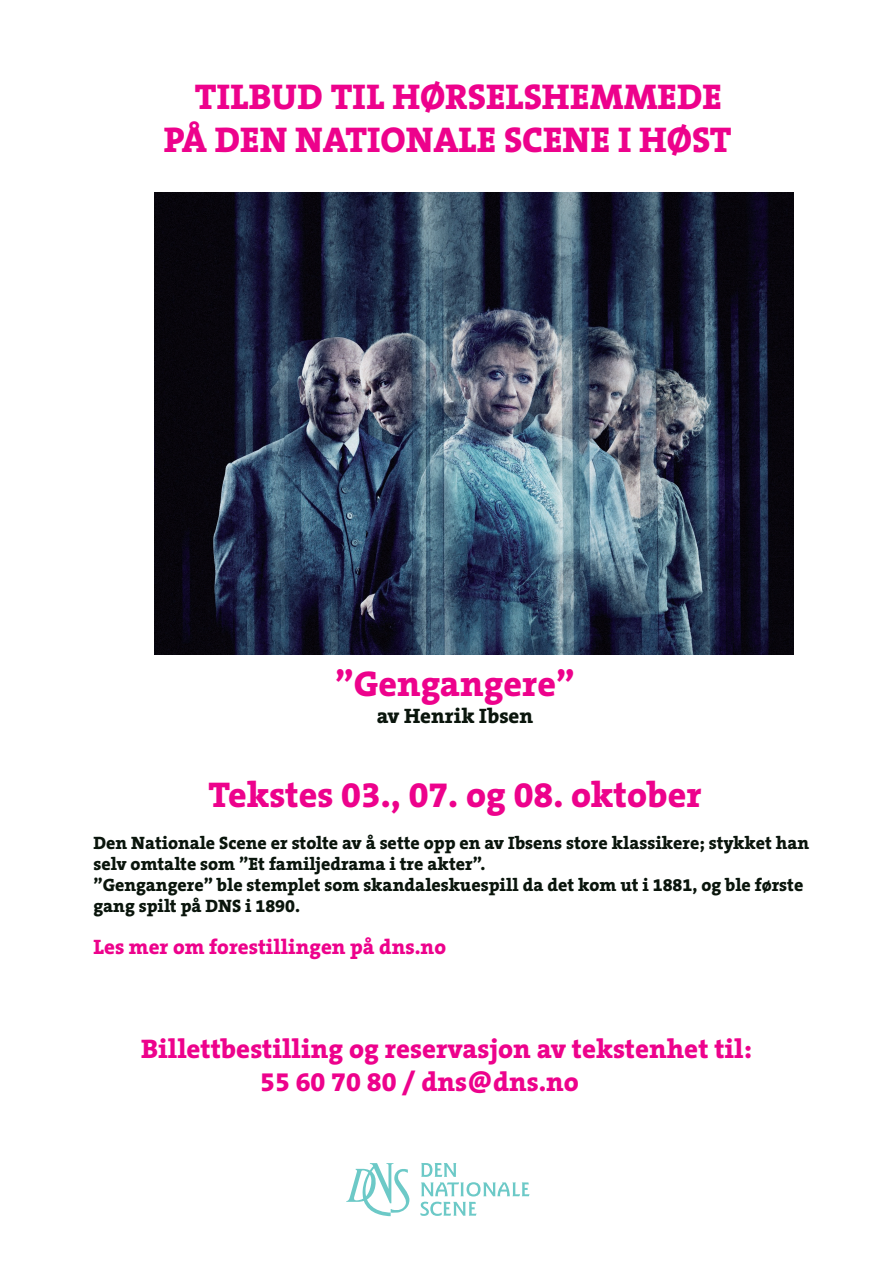
<style>
.page{position:relative;width:893px;height:1263px;background:#fff}
.page>*{position:absolute;margin:0;border:0;box-sizing:border-box;transform-origin:0 0}
.t1{font:800 36px/43.2px "The Serif B8";color:#ed028c;text-align:right}
.t2{font:800 27px/32.4px "The Serif B8";color:#ed028c}
.t3{font:800 21px "The Serif B8";color:#ed028c}
.t4{font:800 21px "The Serif B8";color:#0a150c}
.t5{font:800 18px/21px "The Serif B8";color:#0a150c}
</style>
<div class="page">
<svg style="left:346px;top:1163px;width:63px;height:53px"></svg>
<svg style="left:421px;top:1163px;width:108px;height:33px"></svg>
<svg style="left:420px;top:1202px;width:56px;height:14px"></svg>
<img style="left:154px;top:193px;width:639px;height:462px">
<h1 class="t1" style="left:164px;top:76px;width:561px">Tilbud til hørselshemmede på Den nationale scene i høst</h1>
<h1 class="t1" style="left:335px;top:664px;width:241px">”Gengangere”</h1>
<p class="t4" style="left:377px;top:705px;width:158px">av Henrik Ibsen</p>
<h1 class="t1" style="left:208px;top:775px;width:495px">Tekstes 03., 07. og 08. oktober</h1>
<p class="t5" style="left:94px;top:833px;width:717px">Den Nationale Scene er stolte av å sette opp en av Ibsens store klassikere; stykket han selv omtalte som ”Et familjedrama i tre akter”.<br>”Gengangere” ble stemplet som skandaleskuespill da det kom ut i 1881, og ble første gang spilt på DNS</p>
<p class="t5" style="left:245px;top:896px;width:56px">i 1890.</p>
<p class="t3" style="left:94px;top:936px;width:354px">Les mer om forestillingen på dns.no</p>
<h2 class="t2" style="left:260px;top:1034px;width:493px;text-indent:-119px">Billettbestilling og reservasjon av tekstenhet til:<br>55 60 70 80 / dns@dns.no</h2>
</div>
